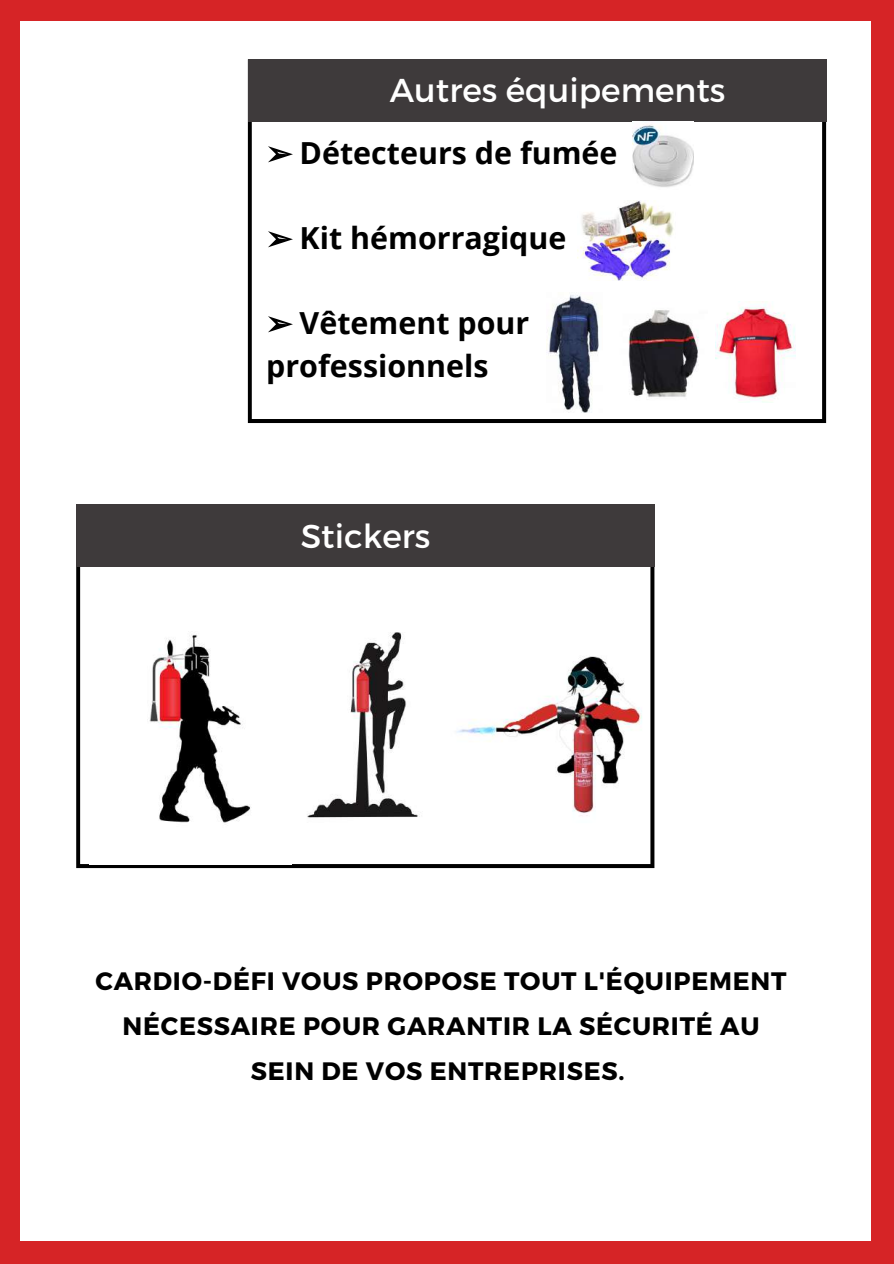
<style>
.page{position:relative;width:894px;height:1264px;background:#fff}
.page>*{position:absolute;margin:0;border:0;box-sizing:border-box;transform-origin:0 0}
.t1{font:33px "Montserrat";color:#fff}
.t2{font:700 30.45px/42.5px "Open Sans";color:#000}
.t3{font:700 25.2px/45px "Montserrat";letter-spacing:.03em;color:#000;text-align:center}
.s1{font-family:"DejaVu Sans";font-weight:400;color:rgb(0 0 0/0)}
</style>
<div class="page">
<div style="left:0;top:0;width:893px;height:1263px;background:#d62426"></div>
<div style="left:20px;top:21px;width:850px;height:1219px;background:#fff"></div>
<svg style="left:248px;top:122px;width:577px;height:301px"></svg>
<svg style="left:268px;top:146px;width:25px;height:16px"></svg>
<svg style="left:268px;top:231px;width:25px;height:16px"></svg>
<svg style="left:268px;top:316px;width:25px;height:16px"></svg>
<div style="left:248px;top:59px;width:578px;height:63px;background:#3e3a3b"></div>
<svg style="left:76px;top:566px;width:578px;height:302px"></svg>
<div style="left:76px;top:504px;width:578px;height:62px;background:#3e3a3b"></div>
<img style="left:89px;top:579px;width:202px;height:285px">
<img style="left:273px;top:580px;width:185px;height:283px">
<img style="left:445px;top:615px;width:203px;height:212px">
<img style="left:632px;top:121px;width:60px;height:68px">
<img style="left:577px;top:201px;width:100px;height:80px">
<img style="left:546px;top:293px;width:56px;height:119px">
<img style="left:617px;top:302px;width:90px;height:101px">
<img style="left:715px;top:301px;width:80px;height:102px">
<h1 class="t1" style="left:390px;top:69px;width:337px">Autres équipements</h1>
<p class="t2" style="left:266px;top:131px;width:352px"><span class="s1">➢</span> Détecteurs de fumée</p>
<p class="t2" style="left:266px;top:216px;width:301px"><span class="s1">➢</span> Kit hémorragique</p>
<p class="t2" style="left:266px;top:301px;width:264px"><span class="s1">➢</span> Vêtement pour professionnels</p>
<h1 class="t1" style="left:300px;top:515px;width:131px">Stickers</h1>
<p class="t3" style="left:95px;top:956px;width:692px">CARDIO-DÉFI VOUS PROPOSE TOUT L'ÉQUIPEMENT<br>NÉCESSAIRE POUR GARANTIR LA SÉCURITÉ AU<br>SEIN DE VOS ENTREPRISES.</p>
</div>
